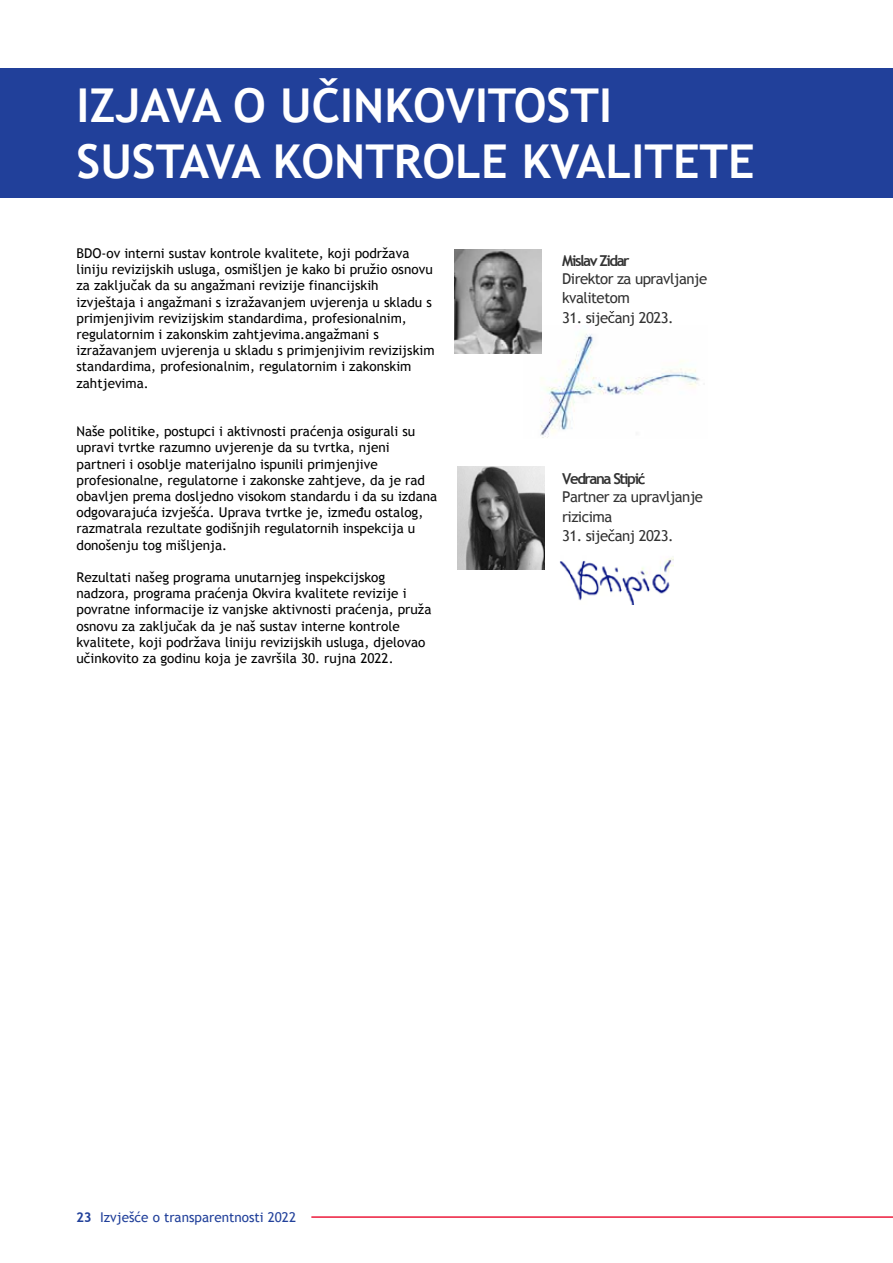
<style>
.page{position:relative;width:893px;height:1263px;background:#fff}
.page>*{position:absolute;margin:0;border:0;box-sizing:border-box;transform-origin:0 0}
.t1{font:700 46.65px/55.9px "Trebuchet MS";color:#fff}
.t2{font:15px/19.5px "Trebuchet MS";letter-spacing:-.035em;color:#333}
.t3{font:700 15px "Trebuchet MS";letter-spacing:-.095em;color:#333}
.t4{font:13.5px/16.2px "Trebuchet MS";color:#000}
.t5{font:13.5px "Trebuchet MS";color:#21409a}
.s1{font-weight:700}
</style>
<div class="page">
<div style="left:0;top:68px;width:893px;height:130px;background:#21409a"></div>
<img style="left:540px;top:325px;width:160px;height:113px">
<img style="left:560px;top:557px;width:114px;height:48px">
<svg style="left:608px;top:311px;width:7px;height:12px"></svg>
<img style="left:457px;top:466px;width:87px;height:104px">
<svg style="left:638px;top:473px;width:7px;height:11px"></svg>
<svg style="left:608px;top:529px;width:7px;height:12px"></svg>
<img style="left:454px;top:249px;width:87px;height:105px">
<hr style="left:311px;top:1216px;width:582px;height:2px;background:#ed1a3b">
<h1 class="t1" style="left:76px;top:78px;width:680px">IZJAVA O UČINKOVITOSTI<br>SUSTAVA KONTROLE KVALITETE</h1>
<p class="t4" style="left:76px;top:245px;width:360px">BDO-ov interni sustav kontrole kvalitete, koji podržava liniju revizijskih usluga, osmišljen je kako bi pružio osnovu za zaključak da su angažmani revizije financijskih izvještaja i angažmani s izražavanjem uvjerenja u skladu s primjenjivim revizijskim standardima, profesionalnim, regulatornim i zakonskim zahtjevima.angažmani s izražavanjem uvjerenja u skladu s primjenjivim revizijskim standardima, profesionalnim, regulatornim i zakonskim zahtjevima.</p>
<p class="t4" style="left:76px;top:423px;width:362px">Naše politike, postupci i aktivnosti praćenja osigurali su upravi tvrtke razumno uvjerenje da su tvrtka, njeni partneri i osoblje materijalno ispunili primjenjive profesionalne, regulatorne i zakonske zahtjeve, da je rad obavljen prema dosljedno visokom standardu i da su izdana odgovarajuća izvješća. Uprava tvrtke je, između ostalog, razmatrala rezultate godišnjih regulatornih inspekcija u donošenju tog mišljenja.</p>
<p class="t4" style="left:76px;top:569px;width:356px">Rezultati našeg programa unutarnjeg inspekcijskog nadzora, programa praćenja Okvira kvalitete revizije i povratne informacije iz vanjske aktivnosti praćenja, pruža osnovu za zaključak da je naš sustav interne kontrole kvalitete, koji podržava liniju revizijskih usluga, djelovao učinkovito za godinu koja je završila 30. rujna 2022.</p>
<p class="t3" style="left:562px;top:251px;width:69px">Mislav Zidar</p>
<p class="t2" style="left:562px;top:269px;width:146px">Direktor za upravljanje kvalitetom</p>
<p class="t2" style="left:562px;top:308px;width:113px">31. sije anj 2023.</p>
<p class="t3" style="left:562px;top:469px;width:78px">Vedrana Stipi</p>
<p class="t2" style="left:562px;top:487px;width:142px">Partner za upravljanje rizicima</p>
<p class="t2" style="left:562px;top:526px;width:113px">31. sije anj 2023.</p>
<p class="t5" style="left:76px;top:1209px;width:222px"><span class="s1">23</span> Izvješće o transparentnosti 2022</p>
</div>
